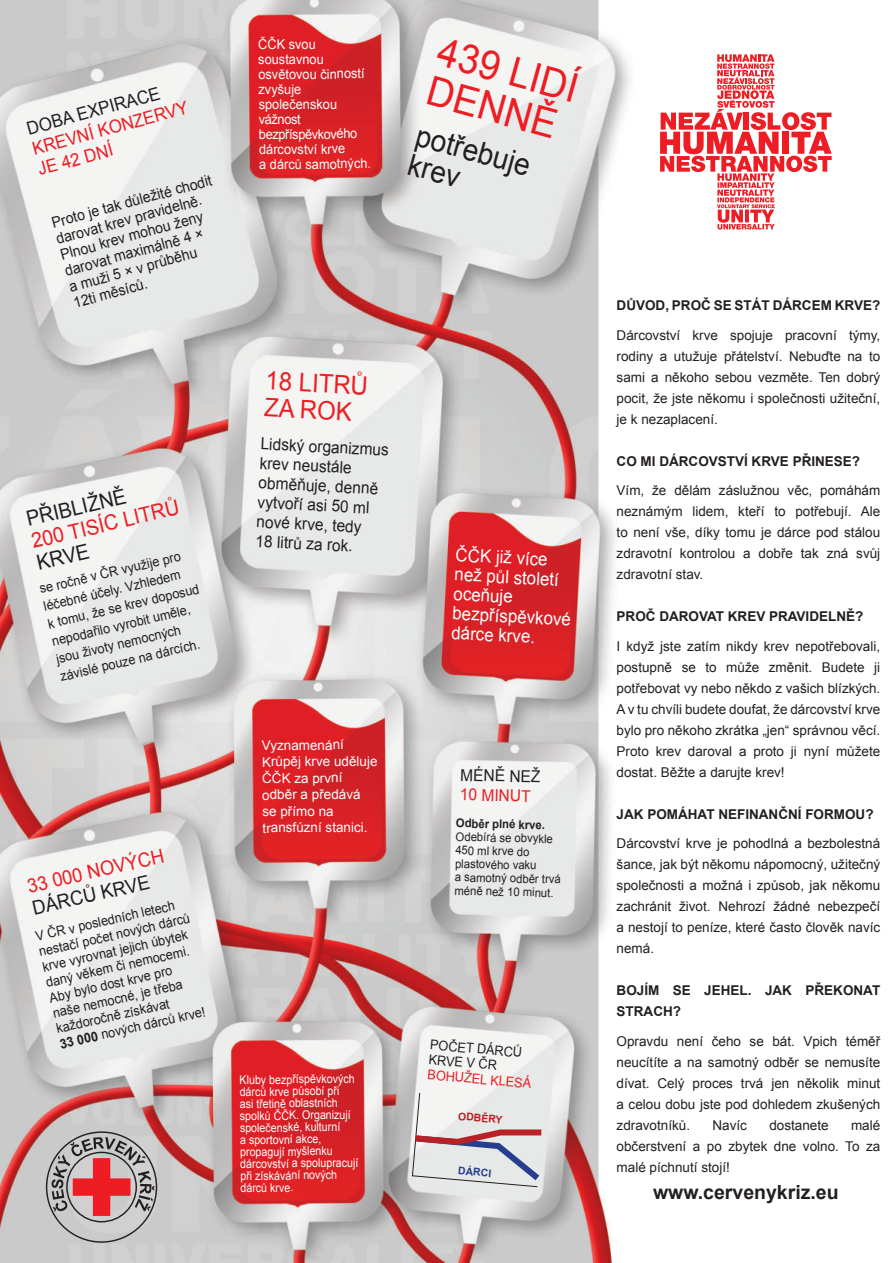
<style>
.page{position:relative;width:893px;height:1263px;background:#fff}
.page>*{position:absolute;margin:0;border:0;box-sizing:border-box;transform-origin:0 0}
.t1{font:40.5px/40.7px "Arial";color:#ee1d23;scale:.94 1}
.t2{font:30px/30.3px "Arial";color:#231f20;scale:.94 1}
.t3{font:25.5px/27px "Arial";color:#ee1d23;scale:.94 1}
.t4{font:21px "Arial";color:#231f20;scale:.94 1}
.t5{font:21px "Arial";color:#ee1d23;scale:.94 1}
.t6{font:700 19.5px "Arial CE";color:#231f20}
.t7{font:19.5px "Arial";color:#ee1d23;scale:.94 1}
.t8{font:19.5px "Arial";color:#231f20;scale:.94 1}
.t9{font:18px/19.5px "Arial";color:#fff;scale:.94 1}
.t10{font:18px/21.1px "Arial";color:#ee1d23;scale:.94 1}
.t11{font:18px "Arial";color:#231f20;scale:.94 1}
.t12{font:16.5px/19.5px "Arial";color:#231f20;scale:.94 1}
.t13{font:16.5px "Arial";color:#ee1d23;scale:.94 1}
.t14{font:15px/16.5px "Arial";color:#231f20;scale:.94 1}
.t15{font:13.5px/21px "Arial";color:#231f20;text-align:justify}
.t16{font:13.5px/15.8px "Arial";color:#231f20;scale:.94 1}
.t17{font:700 13.5px/21px "Arial";color:#231f20}
.t18{font:13.5px/15px "Arial";letter-spacing:-.01em;color:#fff;scale:.95 1}
.t19{font:13.5px/16.5px "Arial";letter-spacing:-.01em;color:#fff}
.t20{font:13.5px "Arial";color:#ee1d23;scale:.94 1}
.t21{font:12px/12px "Arial";letter-spacing:-.015em;color:#fff;scale:.89 1}
.t22{font:12px/13.5px "Arial";color:#231f20;scale:.94 1}
.t23{font:700 12px "Arial";color:#231f20;scale:.94 1}
.t24{font:700 10.5px "Arial";color:#b82126}
.t25{font:700 10.5px "Arial";color:#253f8e}
.s1{font-weight:700}
</style>
<div class="page">
<img style="left:0;top:0;width:630px;height:1263px">
<svg style="left:46px;top:1131px;width:111px;height:112px;background:#b99b9c"></svg>
<svg style="left:660px;top:54px;width:172px;height:176px"></svg>
<svg style="left:409px;top:1092px;width:138px;height:95px"></svg>
<h3 class="t11" style="left:24px;top:117px;width:148px;rotate:-15deg">DOBA EXPIRACE</h3>
<h3 class="t10" style="left:30px;top:139px;width:172px;rotate:-15deg">KREVNÍ KONZERVY<br>JE 42 DNÍ</h3>
<p class="t14" style="left:50px;top:215px;width:177px;rotate:-15deg">Proto je tak důležité chodit darovat krev pravidelně.<br>Plnou krev mohou ženy darovat maximálně 4 ×<br>a muži 5 × v průběhu<br>12ti měsíců.</p>
<h3 class="t4" style="left:24px;top:506px;width:110px;rotate:-13deg">PŘIBLIŽNĚ</h3>
<h3 class="t5" style="left:29px;top:527px;width:162px;rotate:-13deg">200 TISÍC LITRŮ</h3>
<h3 class="t4" style="left:34px;top:549px;width:58px;rotate:-13deg">KRVE</h3>
<p class="t16" style="left:38px;top:580px;width:167px;line-height:18px;rotate:-13deg">se ročně v ČR využije pro léčebné účely. Vzhledem<br>k tomu, že se krev doposud nepodařilo vyrobit uměle, jsou životy nemocných závislé pouze na dárcích.</p>
<h3 class="t7" style="left:25px;top:874px;width:150px;rotate:-13deg">33 000 NOVÝCH</h3>
<h3 class="t8" style="left:30px;top:896px;width:129px;rotate:-13deg">DÁRCŮ KRVE</h3>
<p class="t16" style="left:34px;top:929px;width:166px;rotate:-13deg">V ČR v posledních letech nestačí počet nových dárců krve vyrovnat jejich úbytek daný věkem či nemocemi.<br>Aby bylo dost krve pro naše nemocné, je třeba každoročně získávat<br><span class="s1">33 000</span> nových dárců krve!</p>
<p class="t18" style="left:258px;top:37px;width:121px">ČČK svou soustavnou osvětovou činností zvyšuje společenskou vážnost bezpříspěvkového dárcovství krve<br>a dárců samotných.</p>
<h1 class="t1" style="left:445px;top:31px;width:155px;rotate:16deg">439 LIDÍ<br>DENNĚ</h1>
<h2 class="t2" style="left:421px;top:120px;width:127px;rotate:16deg">potřebuje krev</h2>
<h3 class="t3" style="left:266px;top:367px;width:111px;rotate:3deg">18 LITRŮ<br>ZA ROK</h3>
<p class="t12" style="left:261px;top:434px;width:138px;rotate:3deg">Lidský organizmus krev neustále obměňuje, denně vytvoří asi 50 ml nové krve, tedy<br>18 litrů za rok.</p>
<p class="t19" style="left:262px;top:737px;width:117px">Vyznamenání<br>Krůpěj krve uděluje<br>ČČK za první odběr a předává se přímo na transfúzní stanici.</p>
<h3 class="t9" style="left:456px;top:545px;width:128px;rotate:3deg">ČČK již více než půl století oceňuje bezpříspěvkové dárce krve.</h3>
<p class="t12" style="left:460px;top:765px;width:87px;rotate:1deg">MÉNĚ NEŽ</p>
<p class="t13" style="left:460px;top:784px;width:77px;rotate:1deg">10 MINUT</p>
<p class="t23" style="left:456px;top:815px;width:96px;rotate:1deg">Odběr plné krve.</p>
<p class="t22" style="left:455px;top:830px;width:114px;rotate:1deg">Odebírá se obvykle<br>450 ml krve do plastového vaku<br>a samotný odběr trvá méně než 10 minut.</p>
<p class="t21" style="left:240px;top:1073px;width:135px">Kluby bezpříspěvkových dárců krve působí při<br>asi třetině oblastních spolků ČČK. Organizují společenské, kulturní<br>a sportovní akce, propagují myšlenku dárcovství a spolupracují při získávání nových dárců krve.</p>
<p class="t16" style="left:431px;top:1037px;width:100px;line-height:15px;rotate:5deg">POČET DÁRCŮ<br>KRVE V ČR</p>
<p class="t20" style="left:428px;top:1065px;width:112px;rotate:5deg">BOHUŽEL KLESÁ</p>
<p class="t24" style="left:459px;top:1109px;width:46px;rotate:5deg">ODBĚRY</p>
<p class="t25" style="left:459px;top:1163px;width:35px;rotate:5deg">DÁRCI</p>
<p class="t17" style="left:616px;top:295px;width:265px">DŮVOD, PROČ SE STÁT DÁRCEM KRVE?</p>
<p class="t15" style="left:616px;top:324px;width:265px">Dárcovství krve spojuje pracovní týmy, rodiny a utužuje přátelství. Nebuďte na to sami a někoho sebou vezměte. Ten dobrý pocit, že jste někomu i společnosti užiteční, je k nezaplacení.</p>
<p class="t17" style="left:616px;top:451px;width:245px">CO MI DÁRCOVSTVÍ KRVE PŘINESE?</p>
<p class="t15" style="left:616px;top:480px;width:265px">Vím, že dělám záslužnou věc, pomáhám neznámým lidem, kteří to potřebují. Ale to není vše, díky tomu je dárce pod stálou zdravotní kontrolou a dobře tak zná svůj zdravotní stav.</p>
<p class="t17" style="left:616px;top:606px;width:248px">PROČ DAROVAT KREV PRAVIDELNĚ?</p>
<p class="t15" style="left:616px;top:635px;width:265px">I když jste zatím nikdy krev nepotřebovali, postupně se to může změnit. Budete ji potřebovat vy nebo někdo z vašich blízkých.<br>A v tu chvíli budete doufat, že dárcovství krve bylo pro někoho zkrátka „jen“ správnou věcí.<br>Proto krev daroval a proto ji nyní můžete dostat. Běžte a darujte krev!</p>
<p class="t17" style="left:617px;top:804px;width:258px">JAK POMÁHAT NEFINANČNÍ FORMOU?</p>
<p class="t15" style="left:617px;top:833px;width:265px">Dárcovství krve je pohodlná a bezbolestná šance, jak být někomu nápomocný, užitečný společnosti a možná i způsob, jak někomu zachránit život. Nehrozí žádné nebezpečí a nestojí to peníze, které často člověk navíc nemá.</p>
<p class="t17" style="left:617px;top:980px;width:265px">BOJÍM SE JEHEL. JAK PŘEKONAT<br>STRACH?</p>
<p class="t15" style="left:617px;top:1030px;width:265px">Opravdu není čeho se bát. Vpich téměř neucítíte a na samotný odběr se nemusíte dívat. Celý proces trvá jen několik minut a celou dobu jste pod dohledem zkušených zdravotníků.</p>
<p class="t15" style="left:617px;top:1115px;width:265px;text-indent:234px">malé občerstvení a po zbytek dne volno. To za malé píchnutí stojí!</p>
<p class="t15" style="left:712px;top:1115px;width:36px">Navíc</p>
<p class="t15" style="left:769px;top:1115px;width:61px">dostanete</p>
<h3 class="t6" style="left:653px;top:1180px;width:187px">www.cervenykriz.eu</h3>
</div>
